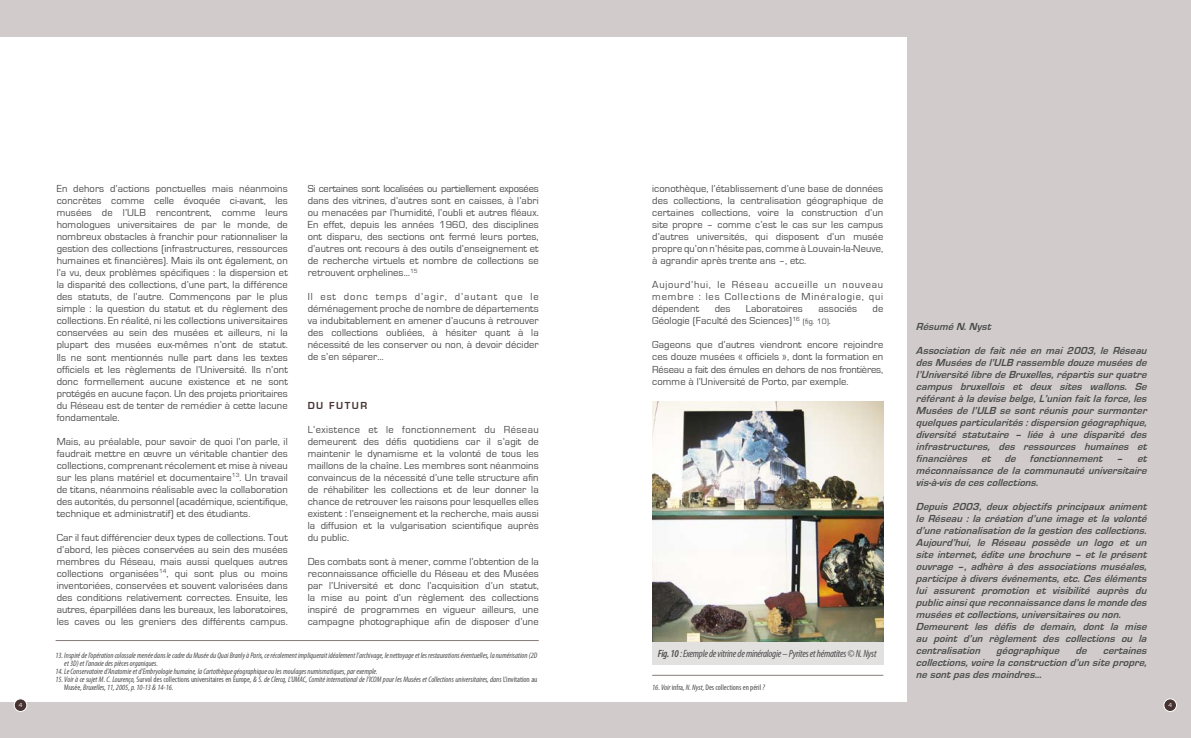
<style>
.page{position:relative;width:1191px;height:738px;background:#fff}
.page>*{position:absolute;margin:0;border:0;box-sizing:border-box;transform-origin:0 0}
.t1{font:10.5px/12px "Eurostile";letter-spacing:.01em;color:#4b4b4d;text-align:justify}
.t2{font:italic 700 10.5px/12px "Eurostile";letter-spacing:.01em;color:#4b4b4d;text-align:justify}
.t3{font:italic condensed 10.5px "Myriad Pro";letter-spacing:-.02em;color:#4b4b4d}
.t4{font:700 10.5px "Eurostile";letter-spacing:.15em;color:#463331}
.t5{font:italic condensed 8px/8px "Myriad Pro";color:#4b4b4d}
.t6{font:condensed 8px "Myriad Pro";color:#4b4b4d}
.t7{font:6px "Eurostile";color:#fff}
.s1{font-style:normal}
.s2{font-style:italic}
.s3{font-size:8px}
.s4{font-weight:600}
</style>
<div class="page">
<div style="left:907px;top:0;width:283px;height:730px;background:#d1cccb"></div>
<div style="left:0;top:0;width:1191px;height:37px;background:#d1cccb"></div>
<div style="left:0;top:702px;width:1191px;height:35px;background:#d1cccb"></div>
<div style="left:14px;top:698px;width:13px;height:13px;background:#463331;border-radius:50%"></div>
<div style="left:14px;top:698px;width:13px;height:13px;border:1px solid #fff;border-radius:50%"></div>
<div style="left:1163px;top:698px;width:13px;height:13px;background:#463331;border-radius:50%"></div>
<div style="left:1163px;top:698px;width:13px;height:13px;border:1px solid #fff;border-radius:50%"></div>
<img style="left:652px;top:401px;width:231px;height:240px">
<div style="left:652px;top:641px;width:231px;height:23px;background:#e3e0e0"></div>
<hr style="left:56px;top:639px;width:483px;height:1px;background:#877a79">
<hr style="left:652px;top:674px;width:231px;height:1px;background:#877a79">
<p class="t1" style="left:308px;top:183px;width:233px">Si certaines sont localisées ou partiellement exposées dans des vitrines, d’autres sont en caisses, à l’abri ou menacées par l’humidité, l’oubli et autres fléaux.<br>En effet, depuis les années 1960, des disciplines ont disparu, des sections ont fermé leurs portes, d’autres ont recours à des outils d’enseignement et de recherche virtuels et nombre de collections se retrouvent orphelines…<sup>15</sup></p>
<p class="t1" style="left:308px;top:291px;width:233px">Il est donc temps d’agir, d’autant que le déménagement proche de nombre de départements va indubitablement en amener d’aucuns à retrouver des collections oubliées, à hésiter quant à la nécessité de les conserver ou non, à devoir décider de s’en séparer…</p>
<p class="t4" style="left:308px;top:399px;width:61px">DU FUTUR</p>
<p class="t1" style="left:308px;top:423px;width:233px">L’existence et le fonctionnement du Réseau demeurent des défis quotidiens car il s’agit de maintenir le dynamisme et la volonté de tous les maillons de la chaîne. Les membres sont néanmoins convaincus de la nécessité d’une telle structure afin de réhabiliter les collections et de leur donner la chance de retrouver les raisons pour lesquelles elles existent : l’enseignement et la recherche, mais aussi la diffusion et la vulgarisation scientifique auprès du public.</p>
<p class="t1" style="left:308px;top:555px;width:233px">Des combats sont à mener, comme l’obtention de la reconnaissance officielle du Réseau et des Musées par l’Université et donc l’acquisition d’un statut, la mise au point d’un règlement des collections inspiré de programmes en vigueur ailleurs, une campagne photographique afin de disposer d’une</p>
<p class="t5" style="left:64px;top:650px;width:474px;text-indent:-9px">13. Inspiré de l’opération colossale menée dans le cadre du Musée du Quai Branly à Paris, ce récolement impliquerait idéalement l’archivage, le nettoyage et les restaurations éventuelles, la numérisation (2D et 3D) et l’anoxie des pièces organiques.</p>
<p class="t5" style="left:55px;top:666px;width:324px">14. Le Conservatoire d’Anatomie et d’Embryologie humaine, la Cartothèque géographique ou les moulages numismatiques, par exemple.</p>
<p class="t5" style="left:64px;top:674px;width:475px;text-indent:-9px">15. Voir à ce sujet M. C. Lourenço, <span class="s1">Survol des collections universitaires en Europe</span>, &amp; S. de Clercq, L’UMAC, Comité international de l’ICOM pour les Musées et Collections universitaires, dans <span class="s1">L’invitation au<br>Musée</span>, Bruxelles, 11, 2005, p. 10-13 &amp; 14-16.</p>
<p class="t6" style="left:652px;top:681px;width:114px"><span class="s2">16. Voir</span> infra<span class="s2">, N. Nyst,</span> Des collections en péril <span class="s2">?</span></p>
<p class="t1" style="left:652px;top:183px;width:233px">iconothèque, l’établissement d’une base de données des collections, la centralisation géographique de certaines collections, voire la construction d’un site propre – comme c’est le cas sur les campus d’autres universités, qui disposent d’un musée propre qu’on n’hésite pas, comme à Louvain-la-Neuve, à agrandir après trente ans –, etc.</p>
<p class="t1" style="left:652px;top:279px;width:232px">Aujourd’hui, le Réseau accueille un nouveau membre : les Collections de Minéralogie, qui dépendent</p>
<p class="t1" style="left:57px;top:183px;width:233px">En dehors d’actions ponctuelles mais néanmoins concrètes comme celle évoquée ci-avant, les musées de l’ULB rencontrent, comme leurs homologues universitaires de par le monde, de nombreux obstacles à franchir pour rationnaliser la gestion des collections (infrastructures, ressources humaines et financières). Mais ils ont également, on l’a vu, deux problèmes spécifiques : la dispersion et la disparité des collections, d’une part, la différence des statuts, de l’autre. Commençons par le plus simple : la question du statut et du règlement des collections. En réalité, ni les collections universitaires conservées au sein des musées et ailleurs, ni la plupart des musées eux-mêmes n’ont de statut.<br>Ils ne sont mentionnés nulle part dans les textes officiels et les règlements de l’Université. Ils n’ont donc formellement aucune existence et ne sont protégés en aucune façon. Un des projets prioritaires du Réseau est de tenter de remédier à cette lacune fondamentale.</p>
<p class="t1" style="left:57px;top:435px;width:233px">Mais, au préalable, pour savoir de quoi l’on parle, il faudrait mettre en œuvre un véritable chantier des collections, comprenant récolement et mise à niveau sur les plans matériel et documentaire<sup>13</sup>. Un travail de titans, néanmoins réalisable avec la collaboration des autorités, du personnel (académique, scientifique, technique et administratif) et des étudiants.</p>
<p class="t1" style="left:57px;top:531px;width:233px">Car il faut différencier deux types de collections. Tout d’abord, les pièces conservées au sein des musées membres du Réseau, mais aussi quelques autres collections organisées<sup>14</sup>, qui sont plus ou moins inventoriées, conservées et souvent valorisées dans des conditions relativement correctes. Ensuite, les autres, éparpillées dans les bureaux, les laboratoires, les caves ou les greniers des différents campus.</p>
<p class="t1" style="left:714px;top:303px;width:17px">des</p>
<p class="t1" style="left:746px;top:303px;width:58px">Laboratoires</p>
<p class="t1" style="left:818px;top:303px;width:40px">associés</p>
<p class="t1" style="left:872px;top:303px;width:12px">de</p>
<p class="t1" style="left:652px;top:315px;width:180px">Géologie (Faculté des Sciences)<sup>16</sup> <span class="s3">(fig. 10)</span>.</p>
<p class="t1" style="left:652px;top:339px;width:233px">Gageons que d’autres viendront encore rejoindre ces douze musées « officiels », dont la formation en Réseau a fait des émules en dehors de nos frontières, comme à l’Université de Porto, par exemple.</p>
<p class="t3" style="left:658px;top:647px;width:220px"><span class="s4">Fig. 10</span> : Exemple de vitrine de minéralogie – Pyrites et hématites © N. Nyst</p>
<p class="t2" style="left:916px;top:320px;width:79px">RésuméN.Nyst</p>
<p class="t2" style="left:916px;top:344px;width:235px">Association de fait née en mai 2003, le Réseau desMuséesdel’ULB rassembledouzemuséesde l’UniversitélibredeBruxelles,répartissurquatre campus bruxellois et deux sites wallons. Se référantàladevisebelge,L ’unionfaitlaforce,les Musées de l’ULB se sont réunis pour surmonter quelquesparticularités:dispersiongéographique, diversité statutaire – liée à une disparité des infrastructures, des ressources humaines et financières et de fonctionnement – et méconnaissance de la communauté universitaire vis-à-visdecescollections.</p>
<p class="t2" style="left:916px;top:500px;width:235px;text-align:left">Depuis 2003, deux objectifs principaux animent le Réseau : la création d’une image et la volonté d’unerationalisationdelagestiondescollections.<br>Aujourd’hui, le Réseau possède un logo et un site internet, édite une brochure – et le présent ouvrage –, adhère à des associations muséales, participeàdiversévénements,etc.Ceséléments lui assurent promotion et visibilité auprès du publicainsiquereconnaissancedanslemondedes muséesetcollections,universitairesounon.<br>Demeurent les défis de demain, dont la mise au point d’un règlement des collections ou la centralisation</p>
<p class="t2" style="left:996px;top:644px;width:67px">géographique</p>
<p class="t2" style="left:1075px;top:644px;width:16px">de</p>
<p class="t2" style="left:916px;top:644px;width:235px;text-indent:187px">certaines collections,voirelaconstructiond’unsitepropre, nesontpasdesmoindres…</p>
<p class="t7" style="left:19px;top:701px;width:5px">4</p>
<p class="t7" style="left:1168px;top:701px;width:5px">4</p>
</div>
